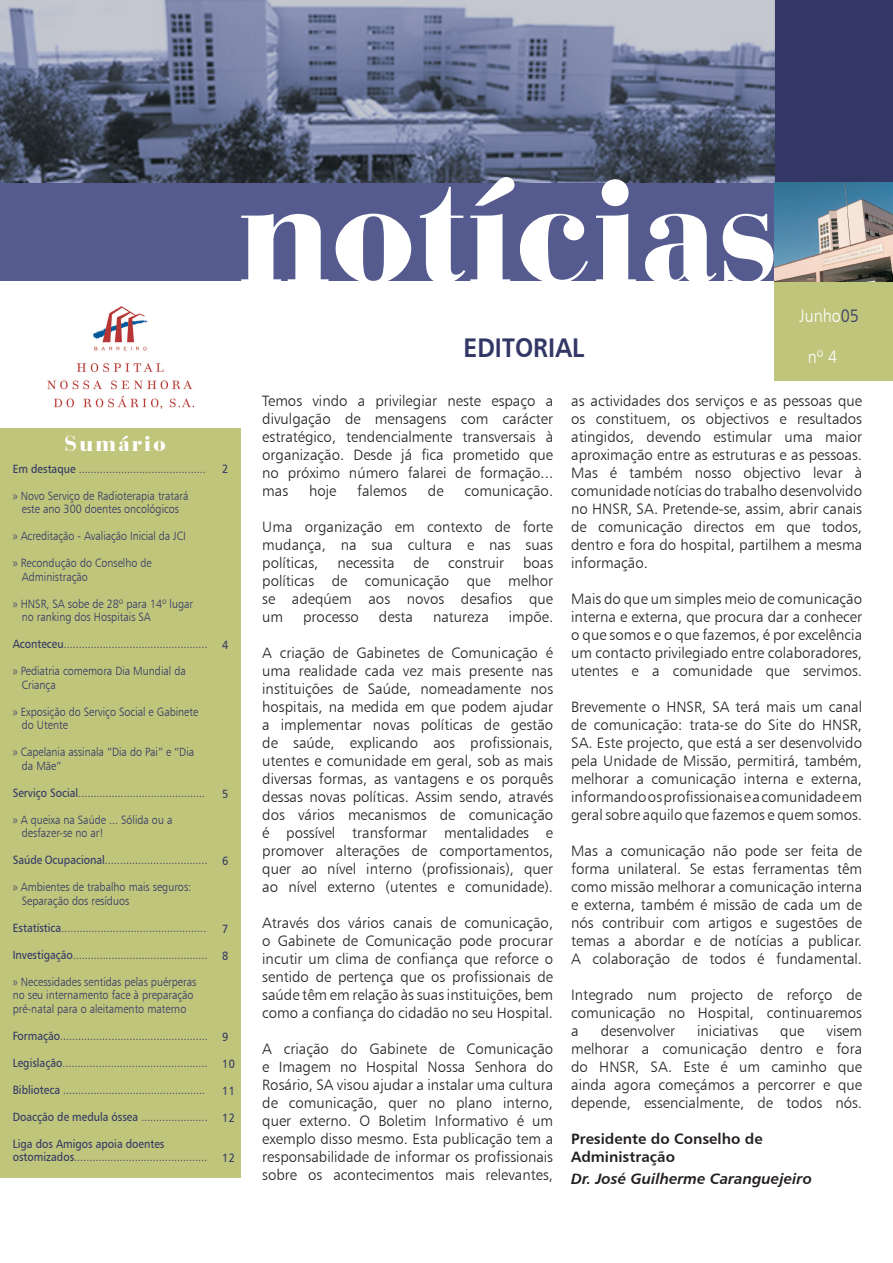
<style>
.page{position:relative;width:893px;height:1263px;background:#fff}
.page>*{position:absolute;margin:0;border:0;box-sizing:border-box;transform-origin:0 0}
.t1{font:900 150px "Bauer Bodoni BT";letter-spacing:.015em;color:#fff}
.t2{font:27px "Humanist 777 BT Bold B";letter-spacing:.005em;color:#323766;scale:.9 1}
.t3{font:900 22.5px "Bauer Bodoni BT";letter-spacing:.1em;color:#fff}
.t4{font:18px "Humanist 777 BT Light B";color:#fff;scale:.9 1}
.t5{font:15px/18px "Humanist 777 BT Light B";color:#231f20;text-align:justify}
.t6{font:15px/18px "Humanist 777 BT Bold B";color:#231f20}
.t7{font:15px "Humanist 777 BT Bold Italic B";color:#231f20}
.t8{font:12px/13.5px "Humanist 777 BT Light B";color:#323766;scale:.9 1}
.t9{font:12px "Humanist 777 BT Roman B";color:#323766;scale:.9 1}
.s1{font-family:"Humanist 777 BT Roman B"}
.s2{color:#323766}
</style>
<div class="page">
<div style="left:0;top:429px;width:241px;height:749px;background:#bfc57b"></div>
<div style="left:774px;top:0;width:119px;height:183px;background:#323766"></div>
<img style="left:774px;top:183px;width:119px;height:98px">
<div style="left:774px;top:281px;width:119px;height:100px;background:#bfc57b"></div>
<div style="left:0;top:183px;width:774px;height:98px;background:#555b8e"></div>
<img style="left:47px;top:306px;width:146px;height:102px">
<img style="left:0;top:0;width:774px;height:183px">
<h3 class="t3" style="left:65px;top:429px;width:102px">Sumário</h3>
<p class="t8" style="left:13px;top:461px;width:216px"><span class="s1">Em destaque</span> ..........................................</p>
<p class="t8" style="left:13px;top:488px;width:197px;text-align:center">» Novo Serviço de Radioterapia tratará este ano 300 doentes oncológicos</p>
<p class="t8" style="left:13px;top:529px;width:194px">» Acreditação - Avaliação Inicial da JCI</p>
<p class="t8" style="left:22px;top:556px;width:146px;text-indent:-9px">» Recondução do Conselho de<br>Administração</p>
<p class="t8" style="left:22px;top:596px;width:192px;text-indent:-9px">» HNSR, SA sobe de 28º para 14º lugar no ranking dos Hospitais SA</p>
<p class="t8" style="left:13px;top:637px;width:218px"><span class="s1">Aconteceu</span>................................................</p>
<p class="t8" style="left:22px;top:664px;width:184px;text-indent:-9px">» Pediatria comemora Dia Mundial da<br>Criança</p>
<p class="t8" style="left:22px;top:704px;width:198px;text-indent:-9px">» Exposição do Serviço Social e Gabinete do Utente</p>
<p class="t8" style="left:22px;top:745px;width:193px;text-indent:-9px">» Capelania assinala “Dia do Pai” e “Dia da Mãe”</p>
<p class="t8" style="left:13px;top:785px;width:215px"><span class="s1">Serviço Social</span>..........................................</p>
<p class="t8" style="left:22px;top:812px;width:169px;text-indent:-9px">» A queixa na Saúde ... Sólida ou a desfazer-se no ar!</p>
<p class="t8" style="left:13px;top:853px;width:218px"><span class="s1">Saúde Ocupacional</span>..................................</p>
<p class="t8" style="left:22px;top:880px;width:190px;text-indent:-9px">» Ambientes de trabalho mais seguros:<br>Separação dos resíduos</p>
<p class="t8" style="left:13px;top:920px;width:217px"><span class="s1">Estatística</span>................................................</p>
<p class="t8" style="left:13px;top:947px;width:218px"><span class="s1">Investigação</span>.............................................</p>
<p class="t8" style="left:13px;top:974px;width:206px">» Necessidades sentidas pelas puérperas no seu internamento face à preparação pré-natal para o aleitamento materno</p>
<p class="t8" style="left:13px;top:1028px;width:218px"><span class="s1">Formação</span>.................................................</p>
<p class="t8" style="left:13px;top:1055px;width:218px"><span class="s1">Legislação</span>................................................</p>
<p class="t8" style="left:13px;top:1082px;width:215px"><span class="s1">Biblioteca</span> ...............................................</p>
<p class="t8" style="left:13px;top:1109px;width:218px"><span class="s1">Doacção de medula óssea</span> ......................</p>
<p class="t9" style="left:13px;top:1136px;width:170px">Liga dos Amigos apoia doentes</p>
<p class="t8" style="left:13px;top:1150px;width:218px"><span class="s1">ostomizados</span>............................................</p>
<h1 class="t1" style="left:238px;top:137px;width:540px">notícias</h1>
<h2 class="t2" style="left:463px;top:331px;width:136px">EDITORIAL</h2>
<p class="t4" style="left:799px;top:305px;width:68px">Junho<span class="s2">05</span></p>
<p class="t4" style="left:808px;top:346px;width:34px">nº 4</p>
<p class="t9" style="left:222px;top:462px;width:8px">2</p>
<p class="t9" style="left:222px;top:637px;width:8px">4</p>
<p class="t9" style="left:222px;top:786px;width:8px">5</p>
<p class="t9" style="left:222px;top:853px;width:8px">6</p>
<p class="t9" style="left:222px;top:921px;width:8px">7</p>
<p class="t9" style="left:222px;top:948px;width:8px">8</p>
<p class="t9" style="left:222px;top:1029px;width:8px">9</p>
<p class="t9" style="left:222px;top:1056px;width:16px">10</p>
<p class="t9" style="left:222px;top:1083px;width:16px">11</p>
<p class="t9" style="left:222px;top:1110px;width:16px">12</p>
<p class="t9" style="left:222px;top:1150px;width:16px">12</p>
<p class="t5" style="left:262px;top:391px;width:292px">Temos vindo a privilegiar neste espaço a divulgação de mensagens com carácter estratégico, tendencialmente transversais à organização. Desde já fica prometido que no próximo número falarei de formação... mas</p>
<p class="t5" style="left:309px;top:481px;width:29px">hoje</p>
<p class="t5" style="left:357px;top:481px;width:51px">falemos</p>
<p class="t5" style="left:428px;top:481px;width:17px">de</p>
<p class="t5" style="left:464px;top:481px;width:90px">comunicação.</p>
<p class="t5" style="left:262px;top:517px;width:292px">Uma organização em contexto de forte mudança, na sua cultura e nas suas políticas,</p>
<p class="t5" style="left:262px;top:553px;width:292px;text-indent:261px">boas políticas de comunicação que melhor se adeqúem aos novos desafios que um</p>
<p class="t5" style="left:337px;top:553px;width:59px">necessita</p>
<p class="t5" style="left:413px;top:553px;width:17px">de</p>
<p class="t5" style="left:448px;top:553px;width:58px">construir</p>
<p class="t5" style="left:303px;top:607px;width:57px">processo</p>
<p class="t5" style="left:379px;top:607px;width:36px">desta</p>
<p class="t5" style="left:433px;top:607px;width:57px">natureza</p>
<p class="t5" style="left:509px;top:607px;width:46px">impõe.</p>
<p class="t5" style="left:262px;top:643px;width:292px">A criação de Gabinetes de Comunicação é uma realidade cada vez mais presente nas instituições de Saúde, nomeadamente nos hospitais, na medida em que podem ajudar a implementar novas políticas de gestão de saúde, explicando aos profissionais, utentes e comunidade em geral, sob as mais diversas formas, as vantagens e os porquês dessas novas políticas. Assim sendo, através dos vários mecanismos de comunicação é possível transformar mentalidades e promover alterações de comportamentos, quer ao nível interno (profissionais), quer ao nível externo (utentes e comunidade).</p>
<p class="t5" style="left:262px;top:913px;width:292px">Através dos vários canais de comunicação, o Gabinete de Comunicação pode procurar incutir um clima de confiança que reforce o sentido de pertença que os profissionais de saúde têm em relação às suas instituições, bem como a confiança do cidadão no seu Hospital.</p>
<p class="t5" style="left:262px;top:1039px;width:292px">A criação do Gabinete de Comunicação e Imagem no Hospital Nossa Senhora do Rosário, SA visou ajudar a instalar uma cultura de comunicação, quer no plano interno, quer externo. O Boletim Informativo é um exemplo disso mesmo. Esta publicação tem a responsabilidade de informar os profissionais sobre os acontecimentos mais relevantes,</p>
<p class="t5" style="left:571px;top:391px;width:292px">as actividades dos serviços e as pessoas que os constituem, os objectivos e resultados atingidos, devendo estimular uma maior aproximação entre as estruturas e as pessoas.<br>Mas é também nosso objectivo levar à comunidade notícias do trabalho desenvolvido no HNSR, SA. Pretende-se, assim, abrir canais de comunicação directos em que todos, dentro e fora do hospital, partilhem a mesma informação.</p>
<p class="t5" style="left:571px;top:589px;width:292px">Mais do que um simples meio de comunicação interna e externa, que procura dar a conhecer o que somos e o que fazemos, é por excelência um contacto privilegiado entre colaboradores, utentes e a comunidade que servimos.</p>
<p class="t5" style="left:571px;top:697px;width:292px">Brevemente o HNSR, SA terá mais um canal de comunicação: trata-se do Site do HNSR, SA. Este projecto, que está a ser desenvolvido pela Unidade de Missão, permitirá, também, melhorar a comunicação interna e externa, informando os profissionais e a comunidade em geral sobre aquilo que fazemos e quem somos.</p>
<p class="t5" style="left:571px;top:841px;width:292px">Mas a comunicação não pode ser feita de forma unilateral. Se estas ferramentas têm como missão melhorar a comunicação interna e externa, também é missão de cada um de nós contribuir com artigos e sugestões de temas a abordar e de notícias a publicar.<br>A colaboração de todos é fundamental.</p>
<p class="t5" style="left:571px;top:985px;width:292px">Integrado num projecto de reforço de comunicação no Hospital, continuaremos a</p>
<p class="t5" style="left:601px;top:1021px;width:76px">desenvolver</p>
<p class="t5" style="left:697px;top:1021px;width:63px">iniciativas</p>
<p class="t5" style="left:780px;top:1021px;width:26px">que</p>
<p class="t5" style="left:571px;top:1021px;width:292px;text-indent:255px">visem melhorar a comunicação dentro e fora do HNSR, SA. Este é um caminho que ainda agora começámos a percorrer e que depende, essencialmente, de todos nós.</p>
<p class="t6" style="left:571px;top:1129px;width:193px">Presidente do Conselho de<br>Administração</p>
<p class="t7" style="left:571px;top:1169px;width:242px">Dr. José Guilherme Caranguejeiro</p>
</div>
